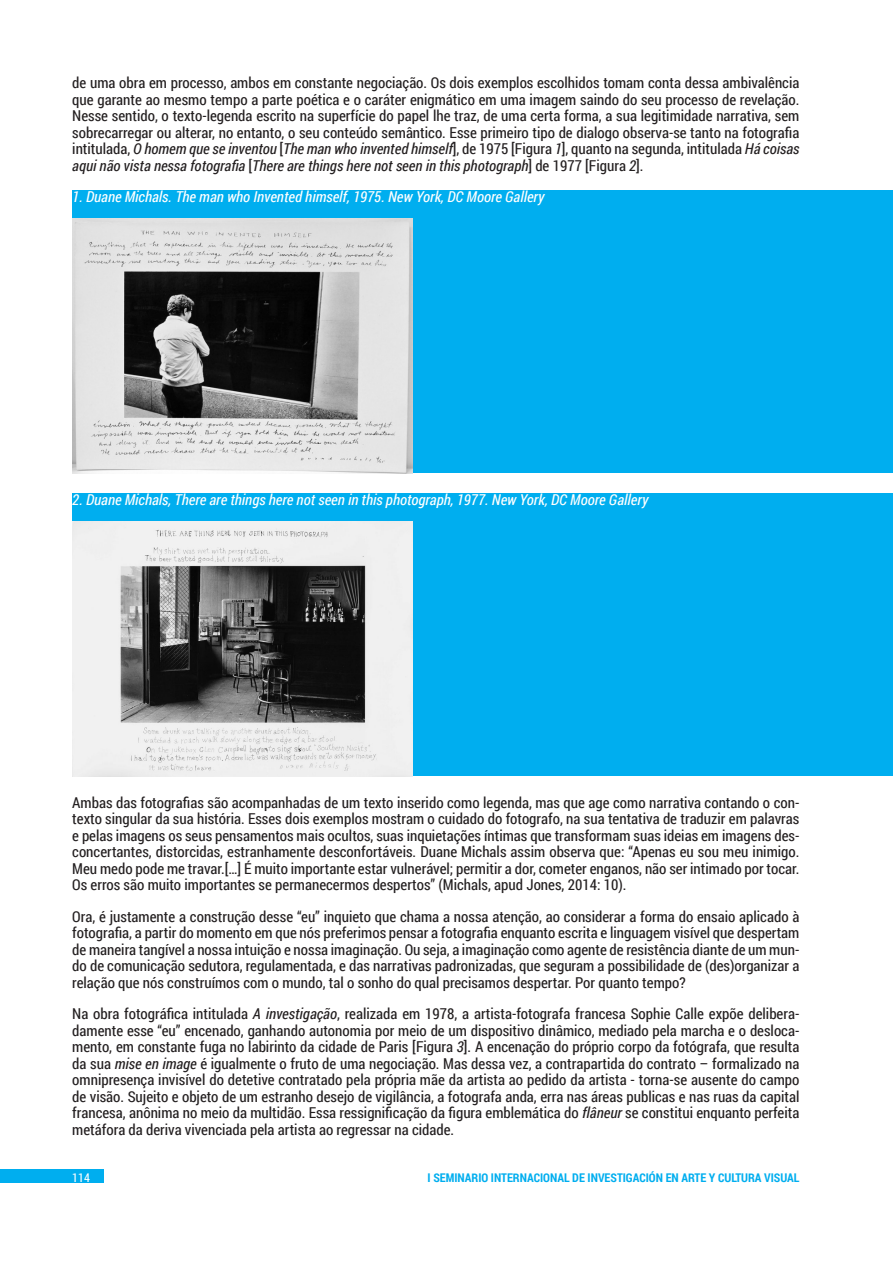
<style>
.page{position:relative;width:893px;height:1263px;background:#fff}
.page>*{position:absolute;margin:0;border:0;box-sizing:border-box;transform-origin:0 0}
.Normal_CV{font:15px/16.5px "Roboto Condensed";color:#231f20;text-align:justify}
.Imagen_Tabla_CV{font:italic 15px "Roboto Condensed";color:#fff}
.t1{font:700 12px "Roboto Condensed";color:#00aeef}
.t2{font:12px "Roboto Condensed";color:#fff}
.s1{font-style:italic}
</style>
<div class="page">
<div style="left:0;top:1169px;width:104px;height:14px;background:#00aeef"></div>
<div style="left:72px;top:190px;width:821px;height:283px;background:#00aeef"></div>
<div style="left:72px;top:493px;width:821px;height:283px;background:#00aeef"></div>
<img style="left:72px;top:219px;width:340px;height:254px">
<img style="left:72px;top:521px;width:340px;height:255px">
<p class="Normal_CV" style="left:72px;top:74px;width:729px">de uma obra em processo, ambos em constante negociação. Os dois exemplos escolhidos tomam conta dessa ambivalência que garante ao mesmo tempo a parte poética e o caráter enigmático em uma imagem saindo do seu processo de revelação.<br>Nesse sentido, o texto-legenda escrito na superfície do papel lhe traz, de uma certa forma, a sua legitimidade narrativa, sem sobrecarregar ou alterar, no entanto, o seu conteúdo semântico. Esse primeiro tipo de dialogo observa-se tanto na fotografia intitulada, <span class="s1">O homem que se inventou</span> [<span class="s1">The man who invented himself</span>], de 1975 [Figura <span class="s1">1</span>], quanto na segunda, intitulada <span class="s1">Há coisas aqui não vista nessa fotografia</span> [<span class="s1">There are things here not seen in this photograph</span>] de 1977 [Figura <span class="s1">2</span>].</p>
<p class="Imagen_Tabla_CV" style="left:72px;top:186px;width:474px">1. Duane Michals. The man who Invented himself, 1975. New York, DC Moore Gallery</p>
<p class="Imagen_Tabla_CV" style="left:72px;top:489px;width:578px">2. Duane Michals, There are things here not seen in this photograph, 1977. New York, DC Moore Gallery</p>
<p class="Normal_CV" style="left:72px;top:794px;width:729px">Ambas das fotografias são acompanhadas de um texto inserido como legenda, mas que age como narrativa contando o con&shy;texto singular da sua história. Esses dois exemplos mostram o cuidado do fotografo, na sua tentativa de traduzir em palavras e pelas imagens os seus pensamentos mais ocultos, suas inquietações íntimas que transformam suas ideias em imagens des&shy;concertantes, distorcidas, estranhamente desconfortáveis. Duane Michals assim observa que: “Apenas eu sou meu inimigo.<br>Meu medo pode me travar.[…] É muito importante estar vulnerável; permitir a dor, cometer enganos, não ser intimado por tocar.<br>Os erros são muito importantes se permanecermos despertos” (Michals, apud Jones, 2014: 10).</p>
<p class="Normal_CV" style="left:72px;top:908px;width:729px">Ora, é justamente a construção desse “eu” inquieto que chama a nossa atenção, ao considerar a forma do ensaio aplicado à fotografia, a partir do momento em que nós preferimos pensar a fotografia enquanto escrita e linguagem visível que despertam de maneira tangível a nossa intuição e nossa imaginação. Ou seja, a imaginação como agente de resistência diante de um mun&shy;do de comunicação sedutora, regulamentada, e das narrativas padronizadas, que seguram a possibilidade de (des)organizar a relação que nós construímos com o mundo, tal o sonho do qual precisamos despertar. Por quanto tempo?</p>
<p class="Normal_CV" style="left:72px;top:1005px;width:729px">Na obra fotográfica intitulada <span class="s1">A investigação</span>, realizada em 1978, a artista-fotografa francesa Sophie Calle expõe delibera&shy;damente esse “eu” encenado, ganhando autonomia por meio de um dispositivo dinâmico, mediado pela marcha e o desloca&shy;mento, em constante fuga no labirinto da cidade de Paris [Figura <span class="s1">3</span>]. A encenação do próprio corpo da fotógrafa, que resulta da sua <span class="s1">mise en image</span> é igualmente o fruto de uma negociação. Mas dessa vez, a contrapartida do contrato – formalizado na omnipresença invisível do detetive contratado pela própria mãe da artista ao pedido da artista - torna-se ausente do campo de visão. Sujeito e objeto de um estranho desejo de vigilância, a fotografa anda, erra nas áreas publicas e nas ruas da capital francesa, anônima no meio da multidão. Essa ressignificação da figura emblemática do <span class="s1">flâneur</span> se constitui enquanto perfeita metáfora da deriva vivenciada pela artista ao regressar na cidade.</p>
<p class="t2" style="left:72px;top:1169px;width:19px">114</p>
<p class="t1" style="left:428px;top:1169px;width:373px">I SEMINARIO INTERNACIONAL DE INVESTIGACIÓN EN ARTE Y CULTURA VISUAL</p>
</div>
